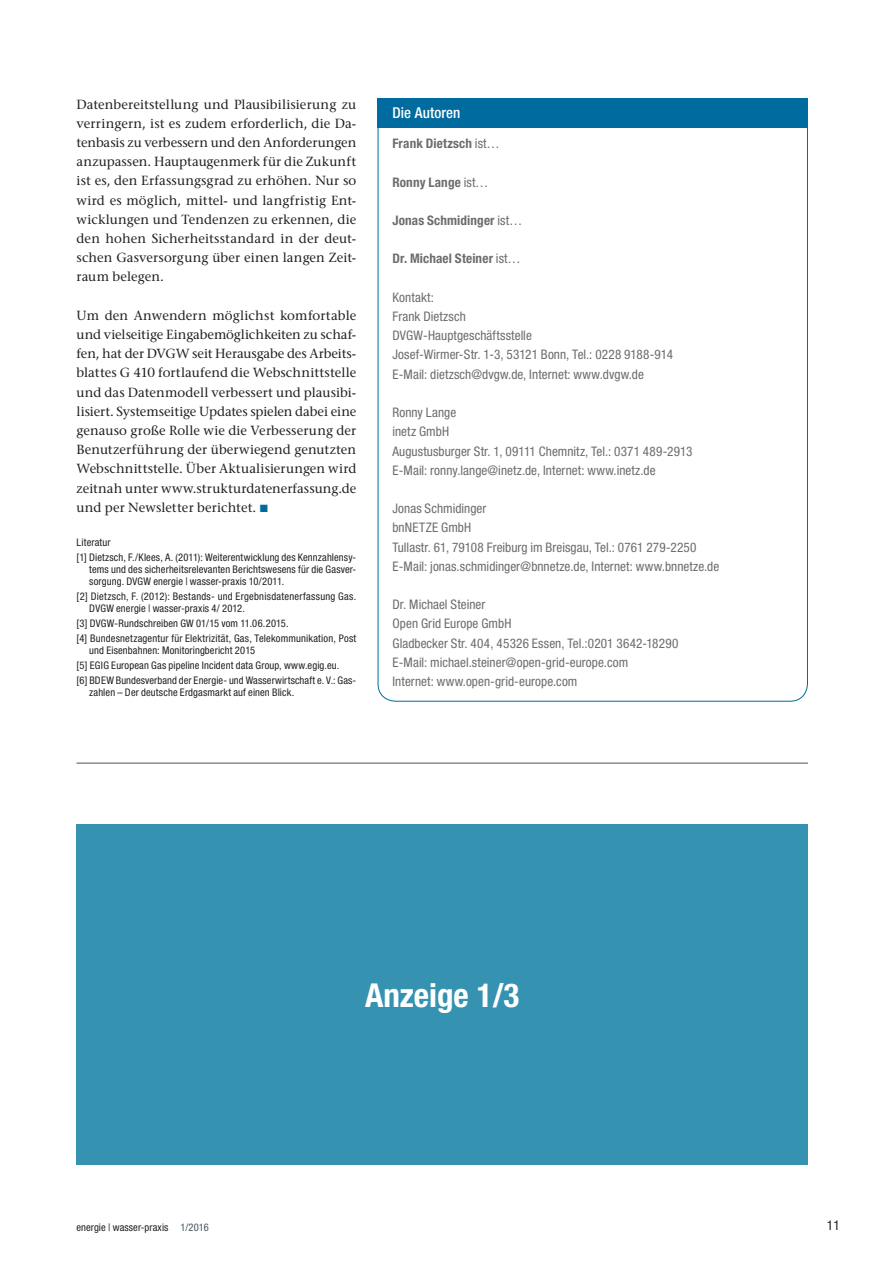
<style>
.page{position:relative;width:893px;height:1263px;background:#fff}
.page>*{position:absolute;margin:0;border:0;box-sizing:border-box;transform-origin:0 0}
.t1{font:700 condensed 33px "Helvetica Neue LT Std";color:#fff}
.t2{font:500 condensed 15px "Helvetica Neue LT Std";letter-spacing:.005em;color:#fff}
.t3{font:condensed 13.5px "Helvetica Neue LT Std";color:#231f20}
.t4{font:13.2px/19.2px "Stone Serif";letter-spacing:.005em;color:#231f20;text-align:justify}
.t5{font:condensed 13.2px/19.2px "Helvetica Neue LT Std";letter-spacing:.005em;color:#6c6d70}
.t6{font:700 condensed 13.2px "Helvetica Neue LT Std";letter-spacing:.01em;color:#6c6d70}
.t7{font:condensed 10.5px/15px "Helvetica Neue LT Std";letter-spacing:.015em;color:#231f20}
.s1{font-weight:400}
.s2{color:#45555d}
</style>
<div class="page">
<div style="left:378px;top:98px;width:430px;height:30px;background:#006b9e"></div>
<div style="left:77px;top:824px;width:731px;height:341px;background:#3592b1"></div>
<hr style="left:77px;top:763px;width:731px;height:1px;background:#45555d">
<p class="t4" style="left:77px;top:94px;width:281px">Datenbereitstellung und Plausibilisierung zu verringern, ist es zudem erforderlich, die Da&shy;tenbasis zu verbessern und den Anforderungen anzupassen. Hauptaugenmerk für die Zukunft ist es, den Erfassungsgrad zu erhöhen. Nur so wird es möglich, mittel- und langfristig Ent&shy;wicklungen und Tendenzen zu erkennen, die den hohen Sicherheitsstandard in der deut&shy;schen Gasversorgung über einen langen Zeit&shy;raum belegen.</p>
<p class="t4" style="left:77px;top:306px;width:281px">Um den Anwendern möglichst komfortable und vielseitige Eingabemöglichkeiten zu schaf&shy;fen, hat der DVGW seit Herausgabe des Arbeits&shy;blattes G 410 fortlaufend die Webschnittstelle und das Datenmodell verbessert und plausibi&shy;lisiert. Systemseitige Updates spielen dabei eine genauso große Rolle wie die Verbesserung der Benutzerführung der überwiegend genutzten Webschnittstelle. Über Aktualisierungen wird zeitnah unter www.strukturdatenerfassung.de und per Newsletter berichtet.</p>
<p class="t7" style="left:77px;top:535px;width:281px">Literatur<br>[1] Dietzsch, F./Klees, A. (2011): Weiterentwicklung des Kennzahlensy-</p>
<p class="t7" style="left:89px;top:563px;width:269px;line-height:12px">tems und des sicherheitsrelevanten Berichtswesens für die Gasver&shy;sorgung. DVGW energie | wasser-praxis 10/2011.</p>
<p class="t7" style="left:89px;top:590px;width:269px;line-height:12px;text-indent:-13px">[2] Dietzsch, F. (2012): Bestands- und Ergebnisdatenerfassung Gas.<br>DVGW energie | wasser-praxis 4/ 2012.</p>
<p class="t7" style="left:77px;top:616px;width:281px">[3] DVGW-Rundschreiben GW 01/15 vom 11.06.2015.<br>[4] Bundesnetzagentur für Elektrizität, Gas, Telekommunikation, Post</p>
<p class="t7" style="left:77px;top:643px;width:281px;text-indent:13px">und Eisenbahnen: Monitoringbericht 2015<br>[5] EGIG European Gas pipeline Incident data Group, www.egig.eu.<br>[6] BDEW Bundesverband der Energie- und Wasserwirtschaft e. V.: Gas-</p>
<p class="t7" style="left:89px;top:685px;width:206px">zahlen – Der deutsche Erdgasmarkt auf einen Blick.</p>
<p class="t2" style="left:392px;top:103px;width:70px">Die Autoren</p>
<p class="t6" style="left:392px;top:136px;width:109px">Frank Dietzsch <span class="s1">ist…</span></p>
<p class="t6" style="left:392px;top:174px;width:98px">Ronny Lange <span class="s1">ist…</span></p>
<p class="t6" style="left:392px;top:212px;width:131px">Jonas Schmidinger <span class="s1">ist…</span></p>
<p class="t6" style="left:392px;top:251px;width:130px">Dr. Michael Steiner <span class="s1">ist…</span></p>
<p class="t5" style="left:392px;top:287px;width:282px">Kontakt:<br>Frank Dietzsch<br>DVGW-Hauptgeschäftsstelle<br>Josef-Wirmer-Str. 1-3, 53121 Bonn, Tel.: 0228 9188-914<br>E-Mail: dietzsch@dvgw.de, Internet: www.dvgw.de</p>
<p class="t5" style="left:392px;top:403px;width:301px">Ronny Lange<br>inetz GmbH<br>Augustusburger Str. 1, 09111 Chemnitz, Tel.: 0371 489-2913<br>E-Mail: ronny.lange@inetz.de, Internet: www.inetz.de</p>
<p class="t5" style="left:392px;top:499px;width:328px">Jonas Schmidinger<br>bnNETZE GmbH<br>Tullastr. 61, 79108 Freiburg im Breisgau, Tel.: 0761 279-2250<br>E-Mail: jonas.schmidinger@bnnetze.de, Internet: www.bnnetze.de</p>
<p class="t5" style="left:392px;top:595px;width:287px">Dr. Michael Steiner<br>Open Grid Europe GmbH<br>Gladbecker Str. 404, 45326 Essen, Tel.:0201 3642-18290<br>E-Mail: michael.steiner@open-grid-europe.com<br>Internet: www.open-grid-europe.com</p>
<h1 class="t1" style="left:365px;top:975px;width:156px">Anzeige 1/3</h1>
<p class="t7" style="left:77px;top:1219px;width:134px">energie | wasser-praxis <span class="s2">1/2016</span></p>
<p class="t3" style="left:827px;top:1218px;width:14px">11</p>
</div>
